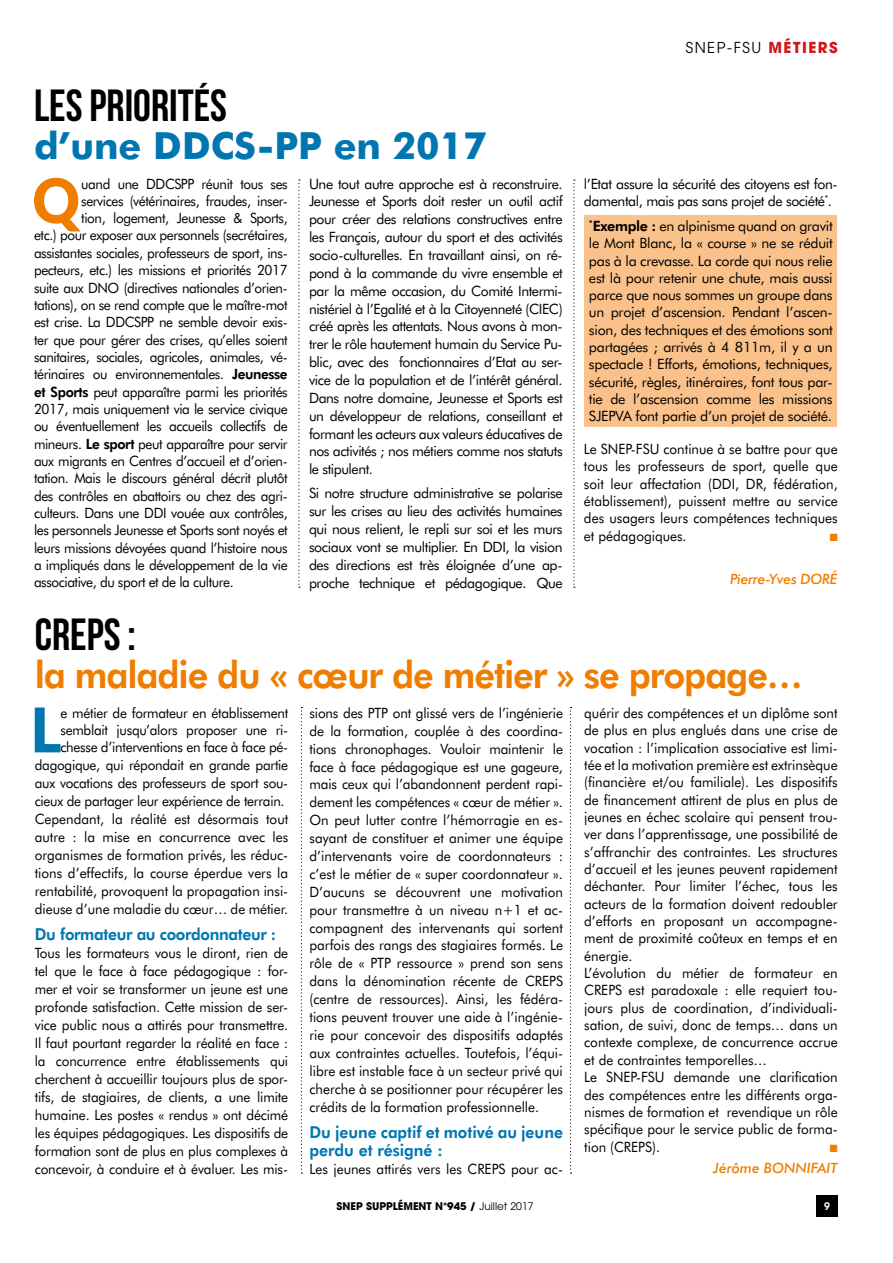
<style>
.page{position:relative;width:893px;height:1263px;background:#fff}
.page>*{position:absolute;margin:0;border:0;box-sizing:border-box;transform-origin:0 0}
.t1{font:900 61.65px "Lato";color:#ef7d00;scale:.95 1}
.t2{font:900 61.65px "Lato";color:#0076b0;scale:.95 1}
.t3{font:45px "Bebas Neue";color:#000}
.t4{font:800 37.5px "Futura BT";letter-spacing:-.03em;color:#ef7d00;scale:.96 1}
.t5{font:700 37.5px "Futura BT";color:#0076b0}
.t6{font:800 16.5px/17.9px "Futura BT";color:#0076b0;scale:.95 1}
.t7{font:800 16.5px "Futura BT";letter-spacing:-.02em;color:#0076b0;scale:.95 1}
.t8{font:15px "Avant Garde";letter-spacing:.1em;color:#000}
.t9{font:14.25px/17.9px "Futura BT";letter-spacing:-.02em;color:#000;text-align:justify;scale:.95 1}
.t10{font:14.25px/17.9px "Futura BT";letter-spacing:-.02em;color:#000;text-align:justify}
.t11{font:14.25px/17.4px "Futura BT";color:#000;scale:.95 1}
.t12{font:italic 500 14.25px "Futura BT";letter-spacing:-.01em;color:#ef7d00}
.t13{font:700 10.5px "Avant Garde";color:#000}
.t14{font:10.5px "Zapf Dingbats ITC";color:#ef7d00}
.t15{font:600 10.5px "Avant Garde";color:#fff}
.s1{font-weight:800}
.s2{font-weight:700;color:#cd171a}
.s3{font-weight:400}
</style>
<div class="page">
<div style="left:816px;top:1195px;width:22px;height:21px;background:#000"></div>
<svg style="left:298px;top:179px;width:2px;height:409px"></svg>
<svg style="left:573px;top:179px;width:2px;height:409px"></svg>
<svg style="left:301px;top:707px;width:1px;height:467px"></svg>
<svg style="left:570px;top:707px;width:1px;height:467px"></svg>
<div style="left:585px;top:215px;width:252px;height:212px;background:#fac28a"></div>
<h2 class="t3" style="left:34px;top:81px;width:195px">LES PRIORITÉS</h2>
<h3 class="t5" style="left:34px;top:122px;width:454px">d’une DDCS-PP en 2017</h3>
<h1 class="t1" style="left:33px;top:164px;width:51px">Q</h1>
<p class="t9" style="left:81px;top:175px;width:219px">uand une DDCSPP réunit tous ses</p>
<p class="t10" style="left:309px;top:175px;width:255px">Une tout autre approche est à reconstruire.<br>Jeunesse et Sports doit rester un outil actif pour créer des relations constructives entre les Français, autour du sport et des activités socio-culturelles. En travaillant ainsi, on ré&shy;pond à la commande du vivre ensemble et par la même occasion, du Comité Intermi&shy;nistériel à l’Egalité et à la Citoyenneté (CIEC) créé après les attentats. Nous avons à mon&shy;trer le rôle hautement humain du Service Pu&shy;blic, avec des fonctionnaires d’Etat au ser&shy;vice de la population et de l’intérêt général.<br>Dans notre domaine, Jeunesse et Sports est un développeur de relations, conseillant et formant les acteurs aux valeurs éducatives de nos activités ; nos métiers comme nos statuts le stipulent.</p>
<p class="t10" style="left:309px;top:484px;width:255px">Si notre structure administrative se polarise sur les crises au lieu des activités humaines qui nous relient, le repli sur soi et les murs sociaux vont se multiplier. En DDI, la vision des directions est très éloignée d’une ap&shy;proche technique et pédagogique. Que</p>
<p class="t9" style="left:81px;top:192px;width:219px">services (vétérinaires, fraudes, inser-</p>
<p class="t9" style="left:81px;top:209px;width:219px">tion, logement, Jeunesse &amp; Sports,</p>
<p class="t9" style="left:34px;top:226px;width:269px">etc.) pour exposer aux personnels (secrétaires,</p>
<p class="t9" style="left:34px;top:244px;width:269px">assistantes sociales, professeurs de sport, ins-</p>
<p class="t9" style="left:34px;top:261px;width:269px">pecteurs, etc.) les missions et priorités 2017</p>
<p class="t9" style="left:34px;top:278px;width:269px">suite aux DNO (directives nationales d’orien-</p>
<p class="t9" style="left:34px;top:296px;width:269px">tations), on se rend compte que le maître-mot</p>
<p class="t9" style="left:34px;top:313px;width:269px">est crise. La DDCSPP ne semble devoir exis-</p>
<p class="t9" style="left:34px;top:330px;width:269px">ter que pour gérer des crises, qu’elles soient</p>
<p class="t9" style="left:34px;top:348px;width:269px">sanitaires, sociales, agricoles, animales, vé-</p>
<p class="t9" style="left:34px;top:365px;width:269px">térinaires ou environnementales. <span class="s1">Jeunesse</span></p>
<p class="t9" style="left:34px;top:382px;width:269px"><span class="s1">et Sports</span> peut apparaître parmi les priorités</p>
<p class="t9" style="left:34px;top:400px;width:269px">2017, mais uniquement via le service civique</p>
<p class="t9" style="left:34px;top:417px;width:269px">ou éventuellement les accueils collectifs de</p>
<p class="t9" style="left:34px;top:434px;width:269px">mineurs. <span class="s1">Le sport</span> peut apparaître pour servir</p>
<p class="t9" style="left:34px;top:452px;width:269px">aux migrants en Centres d’accueil et d’orien-</p>
<p class="t9" style="left:34px;top:469px;width:269px">tation. Mais le discours général décrit plutôt</p>
<p class="t9" style="left:34px;top:487px;width:269px">des contrôles en abattoirs ou chez des agri-</p>
<p class="t9" style="left:34px;top:504px;width:269px">culteurs. Dans une DDI vouée aux contrôles,</p>
<p class="t9" style="left:34px;top:521px;width:269px">les personnels Jeunesse et Sports sont noyés et</p>
<p class="t9" style="left:34px;top:539px;width:269px">leurs missions dévoyées quand l’histoire nous</p>
<p class="t9" style="left:34px;top:556px;width:269px">a impliqués dans le développement de la vie</p>
<p class="t9" style="left:34px;top:573px;width:212px">associative, du sport et de la culture.</p>
<p class="t8" style="left:686px;top:39px;width:153px">SNEP-FSU <span class="s2">MÉTIERS</span></p>
<p class="t10" style="left:584px;top:175px;width:255px;line-height:17.4px">l’Etat assure la sécurité des citoyens est fon&shy;damental, mais pas sans projet de société<sup>*</sup>.</p>
<p class="t10" style="left:589px;top:217px;width:245px;line-height:17.2px"><sup>*</sup><span class="s1">Exemple :</span> en alpinisme quand on gravit le Mont Blanc, la « course » ne se réduit pas à la crevasse. La corde qui nous relie est là pour retenir une chute, mais aussi parce que nous sommes un groupe dans un projet d’ascension. Pendant l’ascen&shy;sion, des techniques et des émotions sont partagées ; arrivés à 4 811m, il y a un spectacle ! Efforts, émotions, techniques, sécurité, règles, itinéraires, font tous par&shy;tie de l’ascension comme les missions SJEPVA font partie d’un projet de société.</p>
<p class="t9" style="left:584px;top:440px;width:269px;line-height:17.4px">Le SNEP-FSU continue à se battre pour que tous les professeurs de sport, quelle que soit leur affectation (DDI, DR, fédération, établissement), puissent mettre au service des usagers leurs compétences techniques et pédagogiques.</p>
<p class="t14" style="left:830px;top:532px;width:9px">■</p>
<p class="t12" style="left:730px;top:570px;width:109px">Pierre-Yves DORÉ</p>
<h2 class="t3" style="left:35px;top:610px;width:103px">CREPS :</h2>
<h3 class="t4" style="left:35px;top:652px;width:802px">la maladie du « cœur de métier » se propage…</h3>
<h1 class="t2" style="left:31px;top:694px;width:33px">L</h1>
<p class="t9" style="left:35px;top:704px;width:268px;text-align:right">e métier de formateur en établissement semblait jusqu’alors proposer une ri&shy;chesse d’interventions en face à face pé&shy;dagogique, qui répondait en grande partie aux vocations des professeurs de sport sou&shy;cieux de partager leur expérience de terrain.<br>Cependant, la réalité est désormais tout autre : la mise en concurrence avec les organismes de formation privés, les réduc&shy;tions d’effectifs, la course éperdue vers la rentabilité, provoquent la propagation insi&shy;dieuse d’une maladie du cœur… de métier.</p>
<p class="t7" style="left:35px;top:924px;width:256px">Du formateur au coordonnateur :</p>
<p class="t9" style="left:35px;top:944px;width:268px">Tous les formateurs vous le diront, rien de tel que le face à face pédagogique : for&shy;mer et voir se transformer un jeune est une profonde satisfaction. Cette mission de ser&shy;vice public nous a attirés pour transmettre.<br>Il faut pourtant regarder la réalité en face : la concurrence entre établissements qui cherchent à accueillir toujours plus de spor&shy;tifs, de stagiaires, de clients, a une limite humaine. Les postes « rendus » ont décimé les équipes pédagogiques. Les dispositifs de formation sont de plus en plus complexes à concevoir, à conduire et à évaluer. Les mis-</p>
<p class="t9" style="left:309px;top:704px;width:268px">sions des PTP ont glissé vers de l’ingénierie de la formation, couplée à des coordina&shy;tions chronophages. Vouloir maintenir le face à face pédagogique est une gageure, mais ceux qui l’abandonnent perdent rapi&shy;dement les compétences « cœur de métier ».<br>On peut lutter contre l’hémorragie en es&shy;sayant de constituer et animer une équipe d’intervenants voire de coordonnateurs : c’est le métier de « super coordonnateur ».<br>D’aucuns se découvrent une motivation pour transmettre à un niveau n+1 et ac&shy;compagnent des intervenants qui sortent parfois des rangs des stagiaires formés. Le rôle de « PTP ressource » prend son sens dans la dénomination récente de CREPS (centre de ressources). Ainsi, les fédéra&shy;tions peuvent trouver une aide à l’ingénie&shy;rie pour concevoir des dispositifs adaptés aux contraintes actuelles. Toutefois, l’équi&shy;libre est instable face à un secteur privé qui cherche à se positionner pour récupérer les crédits de la formation professionnelle.</p>
<p class="t6" style="left:309px;top:1123px;width:268px">Du jeune captif et motivé au jeune perdu et résigné :</p>
<p class="t11" style="left:309px;top:1160px;width:268px">Les jeunes attirés vers les CREPS pour ac-</p>
<p class="t11" style="left:584px;top:704px;width:268px">quérir des compétences et un diplôme sont de plus en plus englués dans une crise de vocation : l’implication associative est limi&shy;tée et la motivation première est extrinsèque (financière et/ou familiale). Les dispositifs de financement attirent de plus en plus de jeunes en échec scolaire qui pensent trou&shy;ver dans l’apprentissage, une possibilité de s’affranchir des contraintes. Les structures d’accueil et les jeunes peuvent rapidement déchanter. Pour limiter l’échec, tous les acteurs de la formation doivent redoubler d’efforts en proposant un accompagne&shy;ment de proximité coûteux en temps et en énergie.<br>L’évolution du métier de formateur en CREPS est paradoxale : elle requiert tou&shy;jours plus de coordination, d’individuali&shy;sation, de suivi, donc de temps… dans un contexte complexe, de concurrence accrue et de contraintes temporelles…<br>Le SNEP-FSU demande une clarification des compétences entre les différents orga&shy;nismes de formation et revendique un rôle spécifique pour le service public de forma&shy;tion (CREPS).</p>
<p class="t14" style="left:830px;top:1143px;width:9px">■</p>
<p class="t12" style="left:713px;top:1159px;width:126px">Jérôme BONNIFAIT</p>
<p class="t13" style="left:337px;top:1199px;width:199px">SNEP SUPPLÉMENT N°945 / <span class="s3">Juillet 2017</span></p>
<p class="t15" style="left:824px;top:1199px;width:7px">9</p>
</div>
